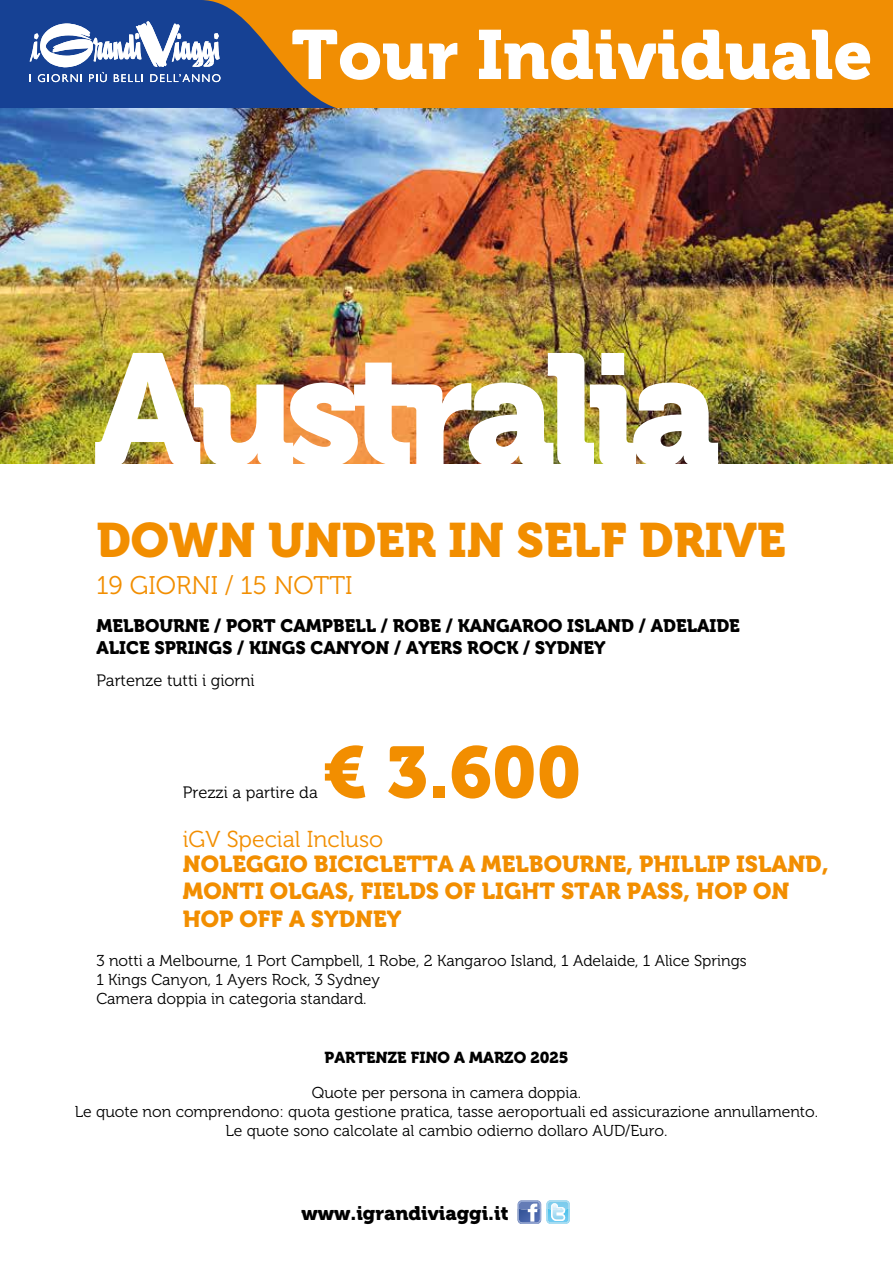
<style>
.page{position:relative;width:893px;height:1263px;background:#fff}
.page>*{position:absolute;margin:0;border:0;box-sizing:border-box;transform-origin:0 0}
.t1{font:157.5px "Museo 900";letter-spacing:-.07em;color:#fff}
.t2{font:72px "Museo 900";color:#f28e00}
.t3{font:69px "Museo 900";color:#fff}
.t4{font:48px "Museo 900";color:#f28e00}
.t5{font:25.5px "Museo 300";color:#f28e00}
.t6{font:22.95px/27.6px "Museo 900";color:#f28e00}
.t7{font:22.95px "Museo 300";color:#f28e00}
.t8{font:19.5px "Museo 900";color:#000}
.t9{font:18px/21.6px "Museo 900";color:#000}
.t10{font:16.5px "Museo 300";color:#000}
.t11{font:15.75px/18.9px "Museo 300";color:#000;text-align:center}
.t12{font:15.75px "Museo 900";color:#000}
</style>
<div class="page">
<svg style="left:518px;top:1200px;width:52px;height:24px"></svg>
<div style="left:187px;top:0;width:706px;height:120px;background:#f18e03"></div>
<img style="left:0;top:108px;width:892px;height:355px">
<svg style="left:0;top:0;width:336px;height:108px"></svg>
<h3 class="t3" style="left:291px;top:16px;width:583px">Tour Individuale</h3>
<h1 class="t1" style="left:94px;top:321px;width:629px">Australia</h1>
<h3 class="t4" style="left:96px;top:513px;width:691px">DOWN UNDER IN SELF DRIVE</h3>
<h3 class="t5" style="left:96px;top:572px;width:258px">19 GIORNI / 15 NOTTI</h3>
<p class="t9" style="left:96px;top:615px;width:645px">MELBOURNE / PORT CAMPBELL / ROBE / KANGAROO ISLAND / ADELAIDE<br>ALICE SPRINGS / KINGS CANYON / AYERS ROCK / SYDNEY</p>
<p class="t10" style="left:96px;top:671px;width:160px">Partenze tutti i giorni</p>
<h2 class="t2" style="left:322px;top:731px;width:261px">€ 3.600</h2>
<p class="t10" style="left:183px;top:783px;width:136px">Prezzi a partire da</p>
<h3 class="t7" style="left:183px;top:827px;width:202px">iGV Special Incluso</h3>
<h3 class="t6" style="left:183px;top:850px;width:647px">NOLEGGIO BICICLETTA A MELBOURNE, PHILLIP ISLAND,<br>MONTI OLGAS, FIELDS OF LIGHT STAR PASS, HOP ON<br>HOP OFF A SYDNEY</h3>
<p class="t11" style="left:96px;top:952px;width:652px;text-align:left">3 notti a Melbourne, 1 Port Campbell, 1 Robe, 2 Kangaroo Island, 1 Adelaide, 1 Alice Springs<br>1 Kings Canyon, 1 Ayers Rock, 3 Sydney<br>Camera doppia in categoria standard.</p>
<p class="t12" style="left:325px;top:1048px;width:245px">PARTENZE FINO A MARZO 2025</p>
<p class="t11" style="left:75px;top:1083px;width:745px">Quote per persona in camera doppia.<br>Le quote non comprendono: quota gestione pratica, tasse aeroportuali ed assicurazione annullamento.<br>Le quote sono calcolate al cambio odierno dollaro AUD/Euro.</p>
<p class="t8" style="left:301px;top:1202px;width:209px">www.igrandiviaggi.it</p>
</div>
